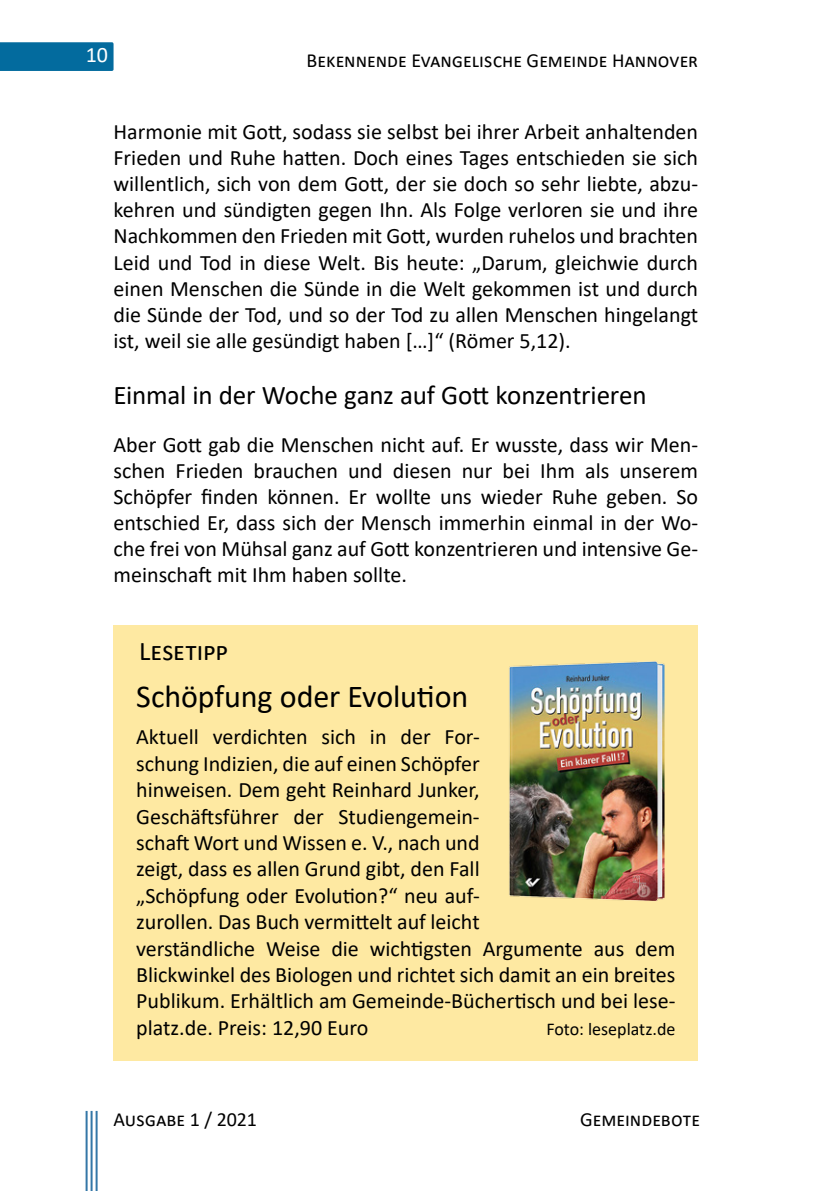
<style>
.page{position:relative;width:840px;height:1191px;background:#fff}
.page>*{position:absolute;margin:0;border:0;box-sizing:border-box;transform-origin:0 0}
.t1{font:32px "Calibri";color:#000}
.t2{font:27px "Calibri";letter-spacing:-.01em;color:#000}
.t3{font:22px/26px "Calibri";color:#000;text-align:justify}
.t4{font:22px "Calibri";color:#fff}
.t5{font:20px "Calibri";color:#000}
.t6{font:18px "Calibri";color:#000}
</style>
<div class="page">
<div style="left:0;top:42px;width:113px;height:29px;background:#036b9e"></div>
<hr style="left:95px;top:1111px;width:2px;height:80px;background:#3477a7">
<hr style="left:90px;top:1111px;width:2px;height:80px;background:#3477a7">
<hr style="left:85px;top:1111px;width:2px;height:80px;background:#3477a7">
<div style="left:113px;top:625px;width:584px;height:435px;background:#fee9a2"></div>
<img style="left:509px;top:661px;width:155px;height:240px">
<p class="t4" style="left:86px;top:39px;width:23px">10</p>
<p class="t5" style="left:306px;top:46px;width:393px">Bekennende Evangelische Gemeinde Hannover</p>
<p class="t3" style="left:113px;top:119px;width:585px">Harmonie mit Gott, sodass sie selbst bei ihrer Arbeit anhaltenden Frieden und Ruhe hatten. Doch eines Tages entschieden sie sich willentlich, sich von dem Gott, der sie doch so sehr liebte, abzu&shy;kehren und sündigten gegen Ihn. Als Folge verloren sie und ihre Nachkommen den Frieden mit Gott, wurden ruhelos und brachten Leid und Tod in diese Welt. Bis heute: „Darum, gleichwie durch einen Menschen die Sünde in die Welt gekommen ist und durch die Sünde der Tod, und so der Tod zu allen Menschen hingelangt ist, weil sie alle gesündigt haben […]“ (Römer 5,12).</p>
<p class="t2" style="left:113px;top:376px;width:534px">Einmal in der Woche ganz auf Gott konzentrieren</p>
<p class="t3" style="left:113px;top:431px;width:585px">Aber Gott gab die Menschen nicht auf. Er wusste, dass wir Men&shy;schen Frieden brauchen und diesen nur bei Ihm als unserem Schöpfer finden können. Er wollte uns wieder Ruhe geben. So entschied Er, dass sich der Mensch immerhin einmal in der Wo&shy;che frei von Mühsal ganz auf Gott konzentrieren und intensive Ge&shy;meinschaft mit Ihm haben sollte.</p>
<p class="t2" style="left:139px;top:632px;width:91px">Lesetipp</p>
<h1 class="t1" style="left:136px;top:674px;width:333px">Schöpfung oder Evolution</h1>
<p class="t3" style="left:136px;top:723px;width:540px;text-align:left">Aktuell verdichten sich in der For-<br>schung Indizien, die auf einen Schöpfer<br>hinweisen. Dem geht Reinhard Junker,<br>Geschäftsführer der Studiengemein-<br>schaft Wort und Wissen e. V., nach und<br>zeigt, dass es allen Grund gibt, den Fall<br>„Schöpfung oder Evolution?“ neu auf-<br>zurollen. Das Buch vermittelt auf leicht<br>verständliche Weise die wichtigsten Argumente aus dem Blickwinkel des Biologen und richtet sich damit an ein breites Publikum. Erhältlich am Gemeinde-Büchertisch und bei lese&shy;platz.de. Preis: 12,90 Euro</p>
<p class="t6" style="left:546px;top:1016px;width:130px">Foto: leseplatz.de</p>
<p class="t5" style="left:113px;top:1105px;width:145px">Ausgabe 1 / 2021</p>
<p class="t5" style="left:580px;top:1105px;width:121px">Gemeindebote</p>
</div>
